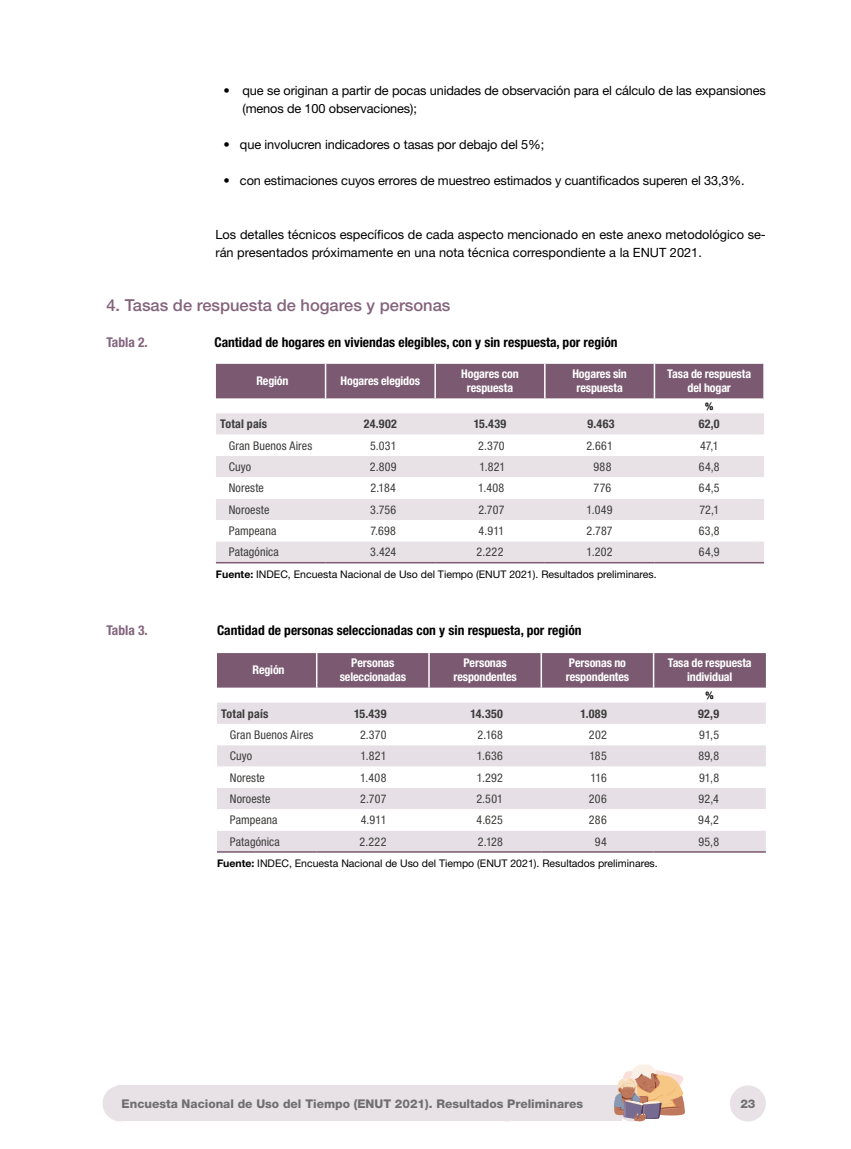
<style>
.page{position:relative;width:851px;height:1149px;background:#fff}
.page>*{position:absolute;margin:0;border:0;box-sizing:border-box;transform-origin:0 0}
.t1{font:500 16.5px "Helvetica Neue LT Std";color:#84637c}
.t2{font:700 condensed 13.5px "Helvetica Neue LT Std";color:#000}
.t3{font:700 condensed 13.5px "Helvetica Neue LT Std";color:#84637c}
.t4{font:12.75px/18px "Helvetica Neue LT Std";letter-spacing:-.01em;color:#000}
.t5{font:condensed 12px "Helvetica Neue LT Std";letter-spacing:.01em;color:#3c3c3b}
.t6{font:700 condensed 12px/14.4px "Helvetica Neue LT Std";letter-spacing:-.01em;color:#fff;text-align:center}
.t7{font:800 12px "Helvetica Neue LT Std";color:#706f6f}
.t8{font:700 condensed 12px "Helvetica Neue LT Std";letter-spacing:.025em;color:#3c3c3b}
.t9{font:10.5px "Helvetica Neue LT Std";color:#000}
.t10{font:700 condensed 10.5px "Helvetica Neue LT Std";color:#000}
.s1{font-weight:700}
</style>
<div class="page">
<div style="left:729px;top:1085px;width:36px;height:36px;background:#e8e2e7;border-radius:50%"></div>
<div style="left:102px;top:1085px;width:36px;height:36px;background:#e8e2e7;border-radius:50%"></div>
<div style="left:488px;top:1085px;width:36px;height:36px;background:#e8e2e7;border-radius:50%"></div>
<div style="left:117px;top:1085px;width:505px;height:35px;background:#e8e2e7"></div>
<svg style="left:613px;top:1064px;width:72px;height:57px"></svg>
<div style="left:216px;top:364px;width:547px;height:34px;background:#7a5971"></div>
<div style="left:216px;top:413px;width:548px;height:148px;background:#e8e2e7"></div>
<svg style="left:216px;top:434px;width:548px;height:107px"></svg>
<hr style="left:325px;top:364px;width:1px;height:34px;background:#fff">
<hr style="left:434px;top:364px;width:2px;height:34px;background:#fff">
<hr style="left:544px;top:364px;width:1px;height:34px;background:#fff">
<hr style="left:653px;top:364px;width:2px;height:34px;background:#fff">
<hr style="left:216px;top:561px;width:109px;height:2px;background:#7a5971">
<hr style="left:325px;top:561px;width:110px;height:2px;background:#7a5971">
<hr style="left:435px;top:561px;width:109px;height:2px;background:#7a5971">
<hr style="left:544px;top:561px;width:110px;height:2px;background:#7a5971">
<hr style="left:654px;top:561px;width:110px;height:2px;background:#7a5971">
<div style="left:217px;top:653px;width:548px;height:34px;background:#7a5971"></div>
<div style="left:217px;top:702px;width:548px;height:148px;background:#e6e0e6"></div>
<svg style="left:217px;top:723px;width:548px;height:107px"></svg>
<hr style="left:316px;top:653px;width:1px;height:34px;background:#fff">
<hr style="left:428px;top:653px;width:1px;height:34px;background:#fff">
<hr style="left:540px;top:653px;width:2px;height:34px;background:#fff">
<hr style="left:652px;top:653px;width:2px;height:34px;background:#fff">
<hr style="left:217px;top:850px;width:99px;height:2px;background:#7a5971">
<hr style="left:316px;top:850px;width:113px;height:2px;background:#7a5971">
<hr style="left:429px;top:850px;width:112px;height:2px;background:#7a5971">
<hr style="left:541px;top:850px;width:112px;height:2px;background:#7a5971">
<hr style="left:653px;top:850px;width:112px;height:2px;background:#7a5971">
<p class="t4" style="left:242px;top:81px;width:525px;text-indent:-19px">• que se originan a partir de pocas unidades de observación para el cálculo de las expansiones (menos de 100 observaciones);</p>
<p class="t4" style="left:223px;top:135px;width:322px">• que involucren indicadores o tasas por debajo del 5%;</p>
<p class="t4" style="left:223px;top:171px;width:522px">• con estimaciones cuyos errores de muestreo estimados y cuantificados superen el 33,3%.</p>
<p class="t4" style="left:215px;top:225px;width:552px">Los detalles técnicos específicos de cada aspecto mencionado en este anexo metodológico se&shy;rán presentados próximamente en una nota técnica correspondiente a la ENUT 2021.</p>
<p class="t1" style="left:106px;top:295px;width:345px">4. Tasas de respuesta de hogares y personas</p>
<p class="t3" style="left:106px;top:334px;width:43px">Tabla 2.</p>
<p class="t2" style="left:214px;top:334px;width:404px">Cantidad de hogares en viviendas elegibles, con y sin respuesta, por región</p>
<p class="t6" style="left:256px;top:373px;width:34px">Región</p>
<p class="t6" style="left:340px;top:373px;width:81px">Hogares elegidos</p>
<p class="t6" style="left:461px;top:366px;width:59px">Hogares con respuesta</p>
<p class="t6" style="left:572px;top:366px;width:56px">Hogares sin respuesta</p>
<p class="t6" style="left:667px;top:366px;width:85px">Tasa de respuesta del hogar</p>
<p class="t10" style="left:705px;top:399px;width:10px">%</p>
<p class="t8" style="left:220px;top:416px;width:49px">Total país</p>
<p class="t8" style="left:364px;top:416px;width:35px">24.902</p>
<p class="t8" style="left:473px;top:416px;width:34px">15.439</p>
<p class="t8" style="left:587px;top:416px;width:29px">9.463</p>
<p class="t8" style="left:698px;top:416px;width:22px">62,0</p>
<p class="t5" style="left:229px;top:438px;width:85px">Gran Buenos Aires</p>
<p class="t5" style="left:370px;top:438px;width:28px">5.031</p>
<p class="t5" style="left:478px;top:438px;width:28px">2.370</p>
<p class="t5" style="left:586px;top:438px;width:28px">2.661</p>
<p class="t5" style="left:700px;top:438px;width:20px">47,1</p>
<p class="t5" style="left:229px;top:459px;width:24px">Cuyo</p>
<p class="t5" style="left:370px;top:459px;width:28px">2.809</p>
<p class="t5" style="left:479px;top:459px;width:27px">1.821</p>
<p class="t5" style="left:593px;top:459px;width:19px">988</p>
<p class="t5" style="left:698px;top:459px;width:22px">64,8</p>
<p class="t5" style="left:229px;top:481px;width:37px">Noreste</p>
<p class="t5" style="left:370px;top:481px;width:27px">2.184</p>
<p class="t5" style="left:478px;top:481px;width:28px">1.408</p>
<p class="t5" style="left:593px;top:481px;width:19px">776</p>
<p class="t5" style="left:698px;top:481px;width:22px">64,5</p>
<p class="t5" style="left:229px;top:502px;width:42px">Noroeste</p>
<p class="t5" style="left:370px;top:502px;width:28px">3.756</p>
<p class="t5" style="left:478px;top:502px;width:28px">2.707</p>
<p class="t5" style="left:586px;top:502px;width:28px">1.049</p>
<p class="t5" style="left:699px;top:502px;width:21px">72,1</p>
<p class="t5" style="left:229px;top:523px;width:49px">Pampeana</p>
<p class="t5" style="left:370px;top:523px;width:27px">7.698</p>
<p class="t5" style="left:478px;top:523px;width:27px">4.911</p>
<p class="t5" style="left:586px;top:523px;width:28px">2.787</p>
<p class="t5" style="left:698px;top:523px;width:22px">63,8</p>
<p class="t5" style="left:229px;top:545px;width:52px">Patagónica</p>
<p class="t5" style="left:370px;top:545px;width:28px">3.424</p>
<p class="t5" style="left:476px;top:545px;width:28px">2.222</p>
<p class="t5" style="left:586px;top:545px;width:28px">1.202</p>
<p class="t5" style="left:698px;top:545px;width:22px">64,9</p>
<p class="t9" style="left:216px;top:567px;width:442px"><span class="s1">Fuente:</span> INDEC, Encuesta Nacional de Uso del Tiempo (ENUT 2021). Resultados preliminares.</p>
<p class="t3" style="left:106px;top:622px;width:43px">Tabla 3.</p>
<p class="t2" style="left:217px;top:622px;width:366px">Cantidad de personas seleccionadas con y sin respuesta, por región</p>
<p class="t6" style="left:252px;top:662px;width:34px">Región</p>
<p class="t6" style="left:339px;top:655px;width:68px">Personas seleccionadas</p>
<p class="t6" style="left:453px;top:655px;width:65px">Personas respondentes</p>
<p class="t6" style="left:565px;top:655px;width:65px;text-align:left">Personas no respondentes</p>
<p class="t6" style="left:667px;top:655px;width:85px">Tasa de respuesta individual</p>
<p class="t10" style="left:705px;top:688px;width:10px">%</p>
<p class="t8" style="left:221px;top:705px;width:49px">Total país</p>
<p class="t8" style="left:354px;top:705px;width:34px">15.439</p>
<p class="t8" style="left:470px;top:705px;width:34px">14.350</p>
<p class="t8" style="left:580px;top:705px;width:28px">1.089</p>
<p class="t8" style="left:698px;top:705px;width:22px">92,9</p>
<p class="t5" style="left:230px;top:727px;width:85px">Gran Buenos Aires</p>
<p class="t5" style="left:360px;top:727px;width:28px">2.370</p>
<p class="t5" style="left:477px;top:727px;width:27px">2.168</p>
<p class="t5" style="left:589px;top:727px;width:19px">202</p>
<p class="t5" style="left:699px;top:727px;width:21px">91,5</p>
<p class="t5" style="left:230px;top:748px;width:24px">Cuyo</p>
<p class="t5" style="left:360px;top:748px;width:27px">1.821</p>
<p class="t5" style="left:476px;top:748px;width:28px">1.636</p>
<p class="t5" style="left:589px;top:748px;width:19px">185</p>
<p class="t5" style="left:698px;top:748px;width:22px">89,8</p>
<p class="t5" style="left:230px;top:770px;width:37px">Noreste</p>
<p class="t5" style="left:360px;top:770px;width:28px">1.408</p>
<p class="t5" style="left:476px;top:770px;width:28px">1.292</p>
<p class="t5" style="left:590px;top:770px;width:18px">116</p>
<p class="t5" style="left:699px;top:770px;width:21px">91,8</p>
<p class="t5" style="left:230px;top:791px;width:42px">Noroeste</p>
<p class="t5" style="left:360px;top:791px;width:28px">2.707</p>
<p class="t5" style="left:476px;top:791px;width:28px">2.501</p>
<p class="t5" style="left:588px;top:791px;width:19px">206</p>
<p class="t5" style="left:698px;top:791px;width:22px">92,4</p>
<p class="t5" style="left:230px;top:812px;width:49px">Pampeana</p>
<p class="t5" style="left:361px;top:812px;width:27px">4.911</p>
<p class="t5" style="left:476px;top:812px;width:28px">4.625</p>
<p class="t5" style="left:589px;top:812px;width:19px">286</p>
<p class="t5" style="left:698px;top:812px;width:22px">94,2</p>
<p class="t5" style="left:230px;top:834px;width:52px">Patagónica</p>
<p class="t5" style="left:359px;top:834px;width:28px">2.222</p>
<p class="t5" style="left:478px;top:834px;width:27px">2.128</p>
<p class="t5" style="left:594px;top:834px;width:13px">94</p>
<p class="t5" style="left:698px;top:834px;width:22px">95,8</p>
<p class="t9" style="left:217px;top:856px;width:442px"><span class="s1">Fuente:</span> INDEC, Encuesta Nacional de Uso del Tiempo (ENUT 2021). Resultados preliminares.</p>
<p class="t7" style="left:122px;top:1095px;width:463px">Encuesta Nacional de Uso del Tiempo (ENUT 2021). Resultados Preliminares</p>
<p class="t7" style="left:740px;top:1095px;width:17px">23</p>
</div>
